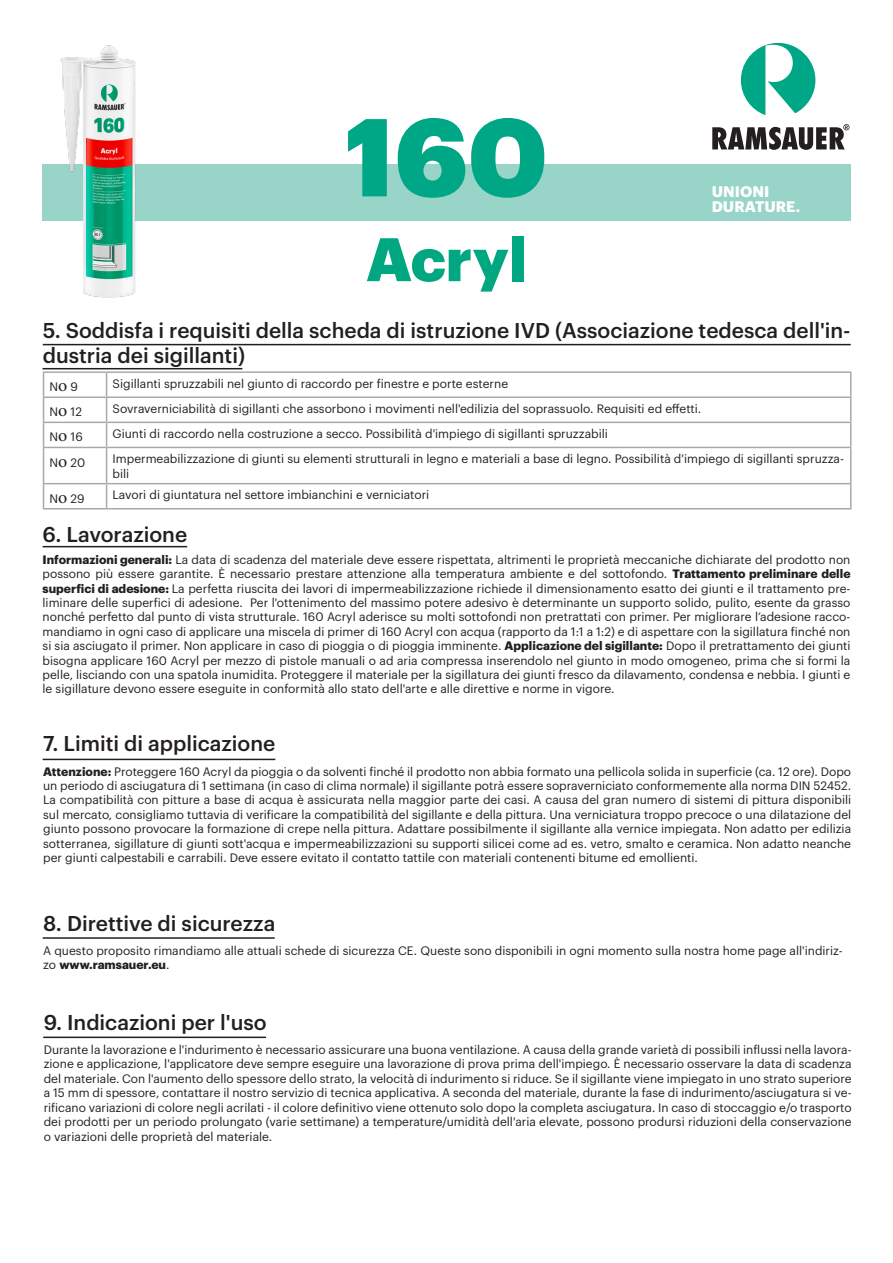
<style>
.page{position:relative;width:893px;height:1263px;background:#fff}
.page>*{position:absolute;margin:0;border:0;box-sizing:border-box;transform-origin:0 0}
.t1{font:900 108px "Graphik";color:#00a786}
.t2{font:900 60px "Graphik";color:#00a780}
.t3{font:500 21px/25.2px "Graphik";color:#231f20}
.t4{font:700 15px "Graphik";color:#fff}
.t5{font:12px/14.4px "Graphik";color:#231f20;text-align:justify}
.s1{font-family:"Minion Pro";font-size:18px}
.s2{font-weight:700}
</style>
<div class="page">
<hr style="left:43px;top:371px;width:64px;height:2px;background:#a8a9ad">
<hr style="left:107px;top:371px;width:744px;height:2px;background:#a8a9ad">
<hr style="left:43px;top:396px;width:64px;height:2px;background:#a8a9ad">
<hr style="left:107px;top:396px;width:744px;height:2px;background:#a8a9ad">
<hr style="left:43px;top:422px;width:64px;height:1px;background:#a8a9ad">
<svg style="left:43px;top:373px;width:1px;height:74px"></svg>
<hr style="left:107px;top:422px;width:744px;height:1px;background:#a8a9ad">
<svg style="left:106px;top:373px;width:1px;height:74px"></svg>
<svg style="left:850px;top:373px;width:1px;height:74px"></svg>
<hr style="left:43px;top:447px;width:64px;height:1px;background:#a8a9ad">
<hr style="left:43px;top:448px;width:1px;height:35px;background:#a8a9ad">
<hr style="left:107px;top:447px;width:744px;height:1px;background:#a8a9ad">
<hr style="left:106px;top:448px;width:1px;height:35px;background:#a8a9ad">
<hr style="left:850px;top:448px;width:1px;height:35px;background:#a8a9ad">
<hr style="left:43px;top:483px;width:64px;height:1px;background:#a8a9ad">
<svg style="left:43px;top:484px;width:1px;height:24px"></svg>
<hr style="left:107px;top:483px;width:744px;height:1px;background:#a8a9ad">
<svg style="left:106px;top:484px;width:1px;height:24px"></svg>
<svg style="left:850px;top:484px;width:1px;height:24px"></svg>
<hr style="left:43px;top:508px;width:64px;height:1px;background:#a8a9ad">
<hr style="left:107px;top:508px;width:744px;height:1px;background:#a8a9ad">
<hr style="left:43px;top:344px;width:808px;height:1px;background:#231f20">
<hr style="left:43px;top:546px;width:144px;height:1px;background:#231f20">
<div style="left:43px;top:164px;width:808px;height:57px;background:#98d4c8"></div>
<hr style="left:43px;top:937px;width:232px;height:2px;background:#231f20">
<hr style="left:43px;top:759px;width:232px;height:1px;background:#231f20">
<hr style="left:43px;top:1036px;width:223px;height:2px;background:#231f20">
<img style="left:42px;top:45px;width:236px;height:301px">
<svg style="left:712px;top:124px;width:137px;height:26px"></svg>
<svg style="left:741px;top:43px;width:75px;height:72px"></svg>
<hr style="left:43px;top:368px;width:199px;height:1px;background:#231f20">
<p class="t1" style="left:345px;top:73px;width:205px">160</p>
<p class="t2" style="left:366px;top:213px;width:162px">Acryl</p>
<p class="t4" style="left:712px;top:180px;width:59px">UNIONI</p>
<p class="t4" style="left:712px;top:195px;width:90px">DURATURE.</p>
<p class="t3" style="left:43px;top:316px;width:809px">5. Soddisfa i requisiti della scheda di istruzione IVD (Associazione tedesca dell'in&shy;dustria dei sigillanti)</p>
<p class="t5" style="left:50px;top:379px;width:30px">N<span class="s1">o</span> 9</p>
<p class="t5" style="left:113px;top:375px;width:397px">Sigillanti spruzzabili nel giunto di raccordo per finestre e porte esterne</p>
<p class="t5" style="left:50px;top:404px;width:34px">N<span class="s1">o</span> 12</p>
<p class="t5" style="left:113px;top:400px;width:590px">Sovraverniciabilità di sigillanti che assorbono i movimenti nell'edilizia del soprassuolo. Requisiti ed effetti.</p>
<p class="t5" style="left:50px;top:429px;width:35px">N<span class="s1">o</span> 16</p>
<p class="t5" style="left:113px;top:426px;width:497px">Giunti di raccordo nella costruzione a secco. Possibilità d'impiego di sigillanti spruzzabili</p>
<p class="t5" style="left:50px;top:454px;width:37px">N<span class="s1">o</span> 20</p>
<p class="t5" style="left:113px;top:451px;width:733px">Impermeabilizzazione di giunti su elementi strutturali in legno e materiali a base di legno. Possibilità d'impiego di sigillanti spruzza&shy;bili</p>
<p class="t5" style="left:50px;top:490px;width:37px">N<span class="s1">o</span> 29</p>
<p class="t5" style="left:113px;top:487px;width:318px">Lavori di giuntatura nel settore imbianchini e verniciatori</p>
<p class="t3" style="left:43px;top:520px;width:146px">6. Lavorazione</p>
<p class="t5" style="left:43px;top:551px;width:809px"><span class="s2">Informazioni generali:</span> La data di scadenza del materiale deve essere rispettata, altrimenti le proprietà meccaniche dichiarate del prodotto non possono più essere garantite. È necessario prestare attenzione alla temperatura ambiente e del sottofondo. <span class="s2">Trattamento preliminare delle superfici di adesione:</span> La perfetta riuscita dei lavori di impermeabilizzazione richiede il dimensionamento esatto dei giunti e il trattamento pre&shy;liminare delle superfici di adesione. Per l'ottenimento del massimo potere adesivo è determinante un supporto solido, pulito, esente da grasso nonché perfetto dal punto di vista strutturale. 160 Acryl aderisce su molti sottofondi non pretrattati con primer. Per migliorare l’adesione racco&shy;mandiamo in ogni caso di applicare una miscela di primer di 160 Acryl con acqua (rapporto da 1:1 a 1:2) e di aspettare con la sigillatura finché non si sia asciugato il primer. Non applicare in caso di pioggia o di pioggia imminente. <span class="s2">Applicazione del sigillante:</span> Dopo il pretrattamento dei giunti bisogna applicare 160 Acryl per mezzo di pistole manuali o ad aria compressa inserendolo nel giunto in modo omogeneo, prima che si formi la pelle, lisciando con una spatola inumidita. Proteggere il materiale per la sigillatura dei giunti fresco da dilavamento, condensa e nebbia. I giunti e le sigillature devono essere eseguite in conformità allo stato dell'arte e alle direttive e norme in vigore.</p>
<p class="t3" style="left:43px;top:729px;width:234px">7. Limiti di applicazione</p>
<p class="t5" style="left:43px;top:763px;width:809px"><span class="s2">Attenzione:</span> Proteggere 160 Acryl da pioggia o da solventi finché il prodotto non abbia formato una pellicola solida in superficie (ca. 12 ore). Dopo un periodo di asciugatura di 1 settimana (in caso di clima normale) il sigillante potrà essere sopraverniciato conformemente alla norma DIN 52452.<br>La compatibilità con pitture a base di acqua è assicurata nella maggior parte dei casi. A causa del gran numero di sistemi di pittura disponibili sul mercato, consigliamo tuttavia di verificare la compatibilità del sigillante e della pittura. Una verniciatura troppo precoce o una dilatazione del giunto possono provocare la formazione di crepe nella pittura. Adattare possibilmente il sigillante alla vernice impiegata. Non adatto per edilizia sotterranea, sigillature di giunti sott'acqua e impermeabilizzazioni su supporti silicei come ad es. vetro, smalto e ceramica. Non adatto neanche per giunti calpestabili e carrabili. Deve essere evitato il contatto tattile con materiali contenenti bitume ed emollienti.</p>
<p class="t3" style="left:43px;top:909px;width:234px">8. Direttive di sicurezza</p>
<p class="t5" style="left:43px;top:942px;width:801px">A questo proposito rimandiamo alle attuali schede di sicurezza CE. Queste sono disponibili in ogni momento sulla nostra home page all'indiriz&shy;zo <span class="s2">www.ramsauer.eu</span>.</p>
<p class="t3" style="left:44px;top:1008px;width:224px">9. Indicazioni per l'uso</p>
<p class="t5" style="left:44px;top:1041px;width:809px">Durante la lavorazione e l'indurimento è necessario assicurare una buona ventilazione. A causa della grande varietà di possibili influssi nella lavora&shy;zione e applicazione, l'applicatore deve sempre eseguire una lavorazione di prova prima dell'impiego. È necessario osservare la data di scadenza del materiale. Con l'aumento dello spessore dello strato, la velocità di indurimento si riduce. Se il sigillante viene impiegato in uno strato superiore a 15 mm di spessore, contattare il nostro servizio di tecnica applicativa. A seconda del materiale, durante la fase di indurimento/asciugatura si ve&shy;rificano variazioni di colore negli acrilati - il colore definitivo viene ottenuto solo dopo la completa asciugatura. In caso di stoccaggio e/o trasporto dei prodotti per un periodo prolungato (varie settimane) a temperature/umidità dell'aria elevate, possono prodursi riduzioni della conservazione o variazioni delle proprietà del materiale.</p>
</div>
